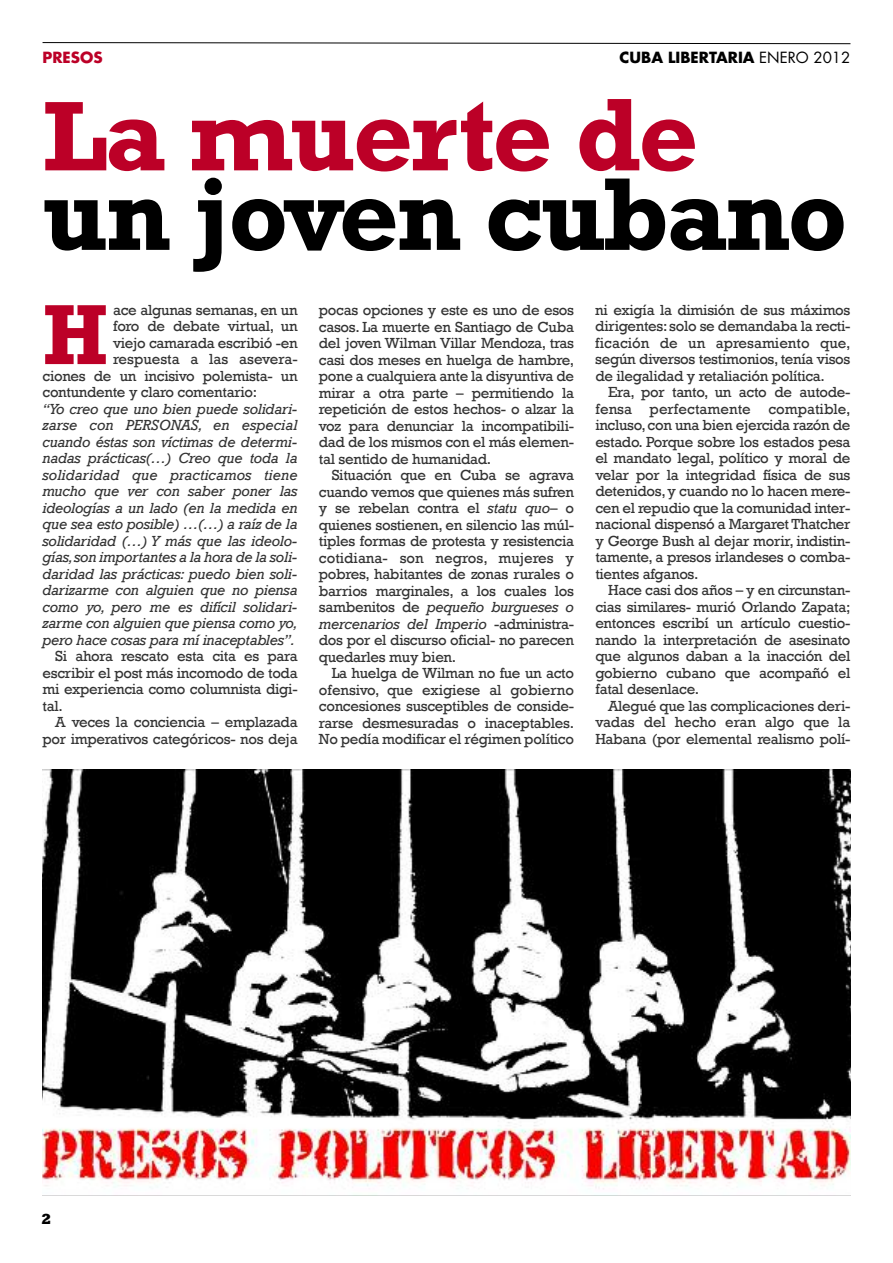
<style>
.page{position:relative;width:893px;height:1263px;background:#fff}
.page>*{position:absolute;margin:0;border:0;box-sizing:border-box;transform-origin:0 0}
.t1{font:700 105px/79.5px "Rockwell";letter-spacing:-.03em;color:#000}
.t2{font:700 86.7px "Rockwell";color:#bc0027}
.t3{font:15px/16.5px "Rockwell";letter-spacing:-.02em;color:#333;text-align:justify}
.t4{font:italic 15px/16.5px "Rockwell";letter-spacing:-.02em;color:#333;text-align:justify}
.t5{font:700 15px "Futura";color:#000}
.t6{font:15px "Rockwell";color:#333}
.t7{font:700 15px "Futura";color:#bc0027}
.t8{font:800 15px "Rockwell";color:#000}
.s1{font-weight:400}
.s2{font-size:100.5px;color:#bc0027}
.s3{color:#bc0027}
.s4{font-style:italic}
</style>
<div class="page">
<svg style="left:42px;top:42px;width:809px;height:2px;background:#818181"></svg>
<img style="left:43px;top:769px;width:807px;height:421px">
<p class="t7" style="left:43px;top:51px;width:62px">PRESOS</p>
<p class="t5" style="left:620px;top:51px;width:232px">CUBA LIBERTARIA <span class="s1">ENERO 2012</span></p>
<h1 class="t1" style="left:43px;top:93px;width:806px"><span class="s2">L</span><span class="s3">a muerte de </span>un joven cubano</h1>
<p class="t3" style="left:595px;top:301px;width:257px">ni exigía la dimisión de sus máximos dirigentes: solo se demandaba la recti&shy;ficación de un apresamiento que, según diversos testimonios, tenía visos de ilegalidad y retaliación política.</p>
<p class="t3" style="left:595px;top:383px;width:257px;text-indent:13px">Era, por tanto, un acto de autode&shy;fensa perfectamente compatible, incluso,con una bien ejercida razón de estado. Porque sobre los estados pesa el mandato legal, político y moral de velar por la integridad física de sus detenidos,y cuando no lo hacen mere&shy;cen el repudio que la comunidad inter&shy;nacional dispensó a Margaret Thatcher y George Bush al dejar morir, indistin&shy;tamente, a presos irlandeses o comba&shy;tientes afganos.</p>
<p class="t3" style="left:595px;top:581px;width:257px;text-indent:13px">Hace casi dos años – y en circunstan&shy;cias similares- murió Orlando Zapata; entonces escribí un artículo cuestio&shy;nando la interpretación de asesinato que algunos daban a la inacción del gobierno cubano que acompañó el fatal desenlace.</p>
<p class="t3" style="left:595px;top:697px;width:257px;text-indent:13px">Alegué que las complicaciones deri&shy;vadas del hecho eran algo que la Habana (por elemental realismo polí-</p>
<h2 class="t2" style="left:43px;top:282px;width:67px">H</h2>
<p class="t3" style="left:113px;top:301px;width:186px">ace algunas semanas, en un</p>
<p class="t3" style="left:319px;top:301px;width:257px">pocas opciones y este es uno de esos casos. La muerte en Santiago de Cuba del joven Wilman Villar Mendoza, tras casi dos meses en huelga de hambre, pone a cualquiera ante la disyuntiva de mirar a otra parte – permitiendo la repetición de estos hechos- o alzar la voz para denunciar la incompatibili&shy;dad de los mismos con el más elemen&shy;tal sentido de humanidad.</p>
<p class="t3" style="left:319px;top:466px;width:257px;text-indent:13px">Situación que en Cuba se agrava cuando vemos que quienes más sufren y se rebelan contra el <span class="s4">statu quo</span>– o quienes sostienen, en silencio las múl&shy;tiples formas de protesta y resistencia cotidiana- son negros, mujeres y pobres, habitantes de zonas rurales o barrios marginales, a los cuales los sambenitos de <span class="s4">pequeño burgueses o mercenarios del Imperio</span> -administra&shy;dos por el discurso oficial- no parecen quedarles muy bien.</p>
<p class="t3" style="left:319px;top:664px;width:257px;text-indent:13px">La huelga de Wilman no fue un acto ofensivo, que exigiese al gobierno concesiones susceptibles de conside&shy;rarse desmesuradas o inaceptables.<br>No pedía modificar el régimen político</p>
<p class="t3" style="left:113px;top:317px;width:186px">foro de debate virtual, un</p>
<p class="t3" style="left:113px;top:334px;width:186px">viejo camarada escribió -en</p>
<p class="t6" style="left:113px;top:350px;width:186px">respuesta a las asevera-</p>
<p class="t3" style="left:43px;top:367px;width:257px">ciones de un incisivo polemista- un</p>
<p class="t3" style="left:43px;top:383px;width:216px">contundente y claro comentario:</p>
<p class="t4" style="left:43px;top:400px;width:257px">“Yo creo que uno bien puede solidari&shy;zarse con PERSONAS, en especial cuando éstas son víctimas de determi&shy;nadas prácticas(…) Creo que toda la solidaridad que practicamos tiene mucho que ver con saber poner las ideologías a un lado (en la medida en que sea esto posible) …(…) a raíz de la solidaridad (…) Y más que las ideolo&shy;gías,son importantes a la hora de la soli&shy;daridad las prácticas: puedo bien soli&shy;darizarme con alguien que no piensa como yo, pero me es difícil solidari&shy;zarme con alguien que piensa como yo, pero hace cosas para mí inaceptables”.</p>
<p class="t3" style="left:43px;top:647px;width:257px;text-indent:13px">Si ahora rescato esta cita es para escribir el post más incomodo de toda mi experiencia como columnista digi&shy;tal.</p>
<p class="t3" style="left:43px;top:713px;width:257px;text-align:right">A veces la conciencia – emplazada por imperativos categóricos- nos deja</p>
<p class="t8" style="left:41px;top:1210px;width:12px">2</p>
</div>
